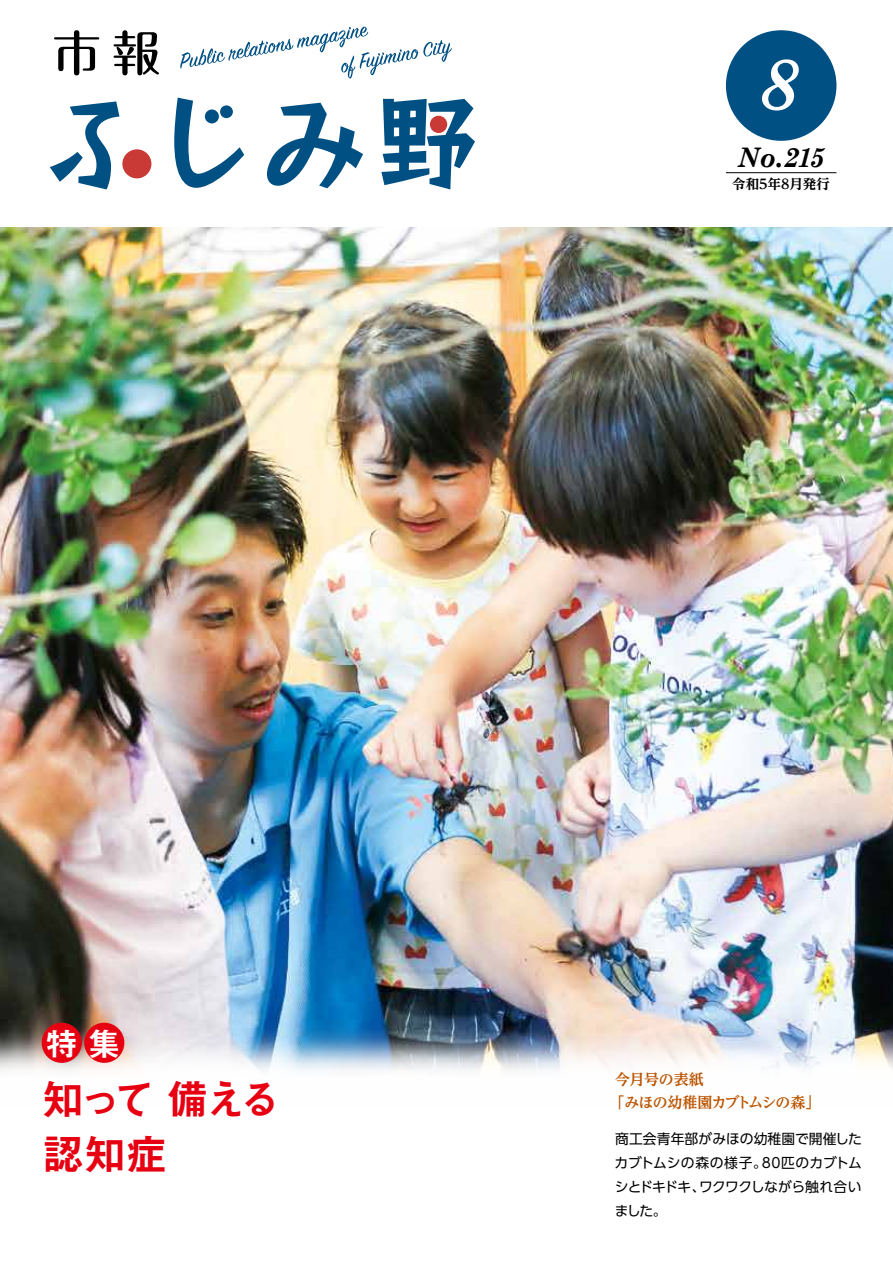
<style>
.page{position:relative;width:893px;height:1263px;background:#fff}
.page>*{position:absolute;margin:0;border:0;box-sizing:border-box;transform-origin:0 0}
.t1{font:italic 700 72px "Century Schoolbook";color:#fff}
.t2{font:42px/55.5px "Midashi Go Pro MB31";letter-spacing:-.095em;color:#e60012}
.t3{font:32.55px "Midashi Go Pro MB31";color:#fff}
.t4{font:italic 700 27px "Century Schoolbook";color:#000}
.t5{font:700 15px/22.5px "UD Reimin Pro";letter-spacing:-.035em;color:#bb5400}
.t6{font:13.8px/24px "UD Shin Go Pro";letter-spacing:-.005em;color:#000;text-align:right}
.t7{font:13.8px/24px "UD Shin Go Pro";letter-spacing:-.08em;color:#000}
.t8{font:700 expanded 13.5px "UD Reimin Pro";color:#000}
</style>
<div class="page">
<img style="left:0;top:227px;width:893px;height:769px">
<svg style="left:54px;top:30px;width:45px;height:45px"></svg>
<svg style="left:114px;top:30px;width:45px;height:45px"></svg>
<svg style="left:50px;top:101px;width:69px;height:88px"></svg>
<div style="left:122px;top:149px;width:29px;height:29px;background:#c93935;border-radius:50%"></div>
<svg style="left:174px;top:98px;width:70px;height:90px"></svg>
<svg style="left:267px;top:103px;width:96px;height:85px"></svg>
<svg style="left:381px;top:99px;width:94px;height:90px"></svg>
<hr style="left:726px;top:172px;width:110px;height:1px;background:#000">
<svg style="left:180px;top:26px;width:272px;height:53px"></svg>
<div style="left:726px;top:30px;width:110px;height:111px;background:#005084;border-radius:50%"></div>
<img style="left:0;top:996px;width:893px;height:74px">
<div style="left:42px;top:1023px;width:40px;height:40px;background:#e60012;border-radius:50%"></div>
<div style="left:84px;top:1023px;width:40px;height:40px;background:#e60012;border-radius:50%"></div>
<h3 class="t3" style="left:45px;top:1017px;width:77px">特集</h3>
<h2 class="t2" style="left:42px;top:1066px;width:241px">知って備える認知症</h2>
<h1 class="t1" style="left:757px;top:39px;width:43px">8</h1>
<h3 class="t4" style="left:737px;top:140px;width:89px">No.215</h3>
<p class="t8" style="left:732px;top:173px;width:99px">令和5年8月発行</p>
<p class="t5" style="left:610px;top:1068px;width:212px;text-indent:6px">今月号の表紙<br>「みほの幼稚園カブトムシの森「</p>
<p class="t6" style="left:615px;top:1127px;width:248px">商工会青年部がみほの幼稚園で開催した<br>80匹のカブトム</p>
<p class="t6" style="left:699px;top:1151px;width:164px;text-align:left;text-indent:-84px">カブトムシの森の様子。<br>ワクワクしながら触れ合い</p>
<p class="t7" style="left:615px;top:1175px;width:92px">シとドキドキ、ました。</p>
</div>
